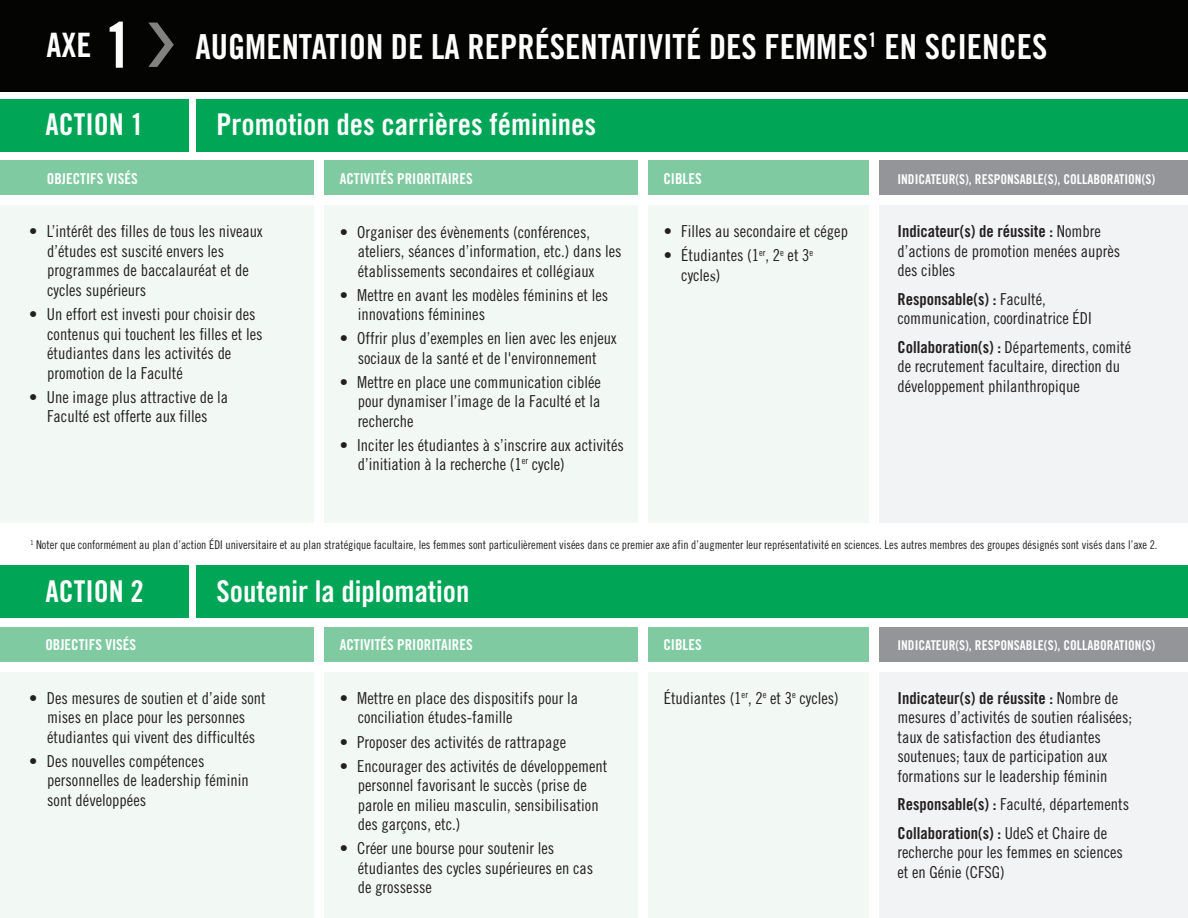
<style>
.page{position:relative;width:1188px;height:918px;background:#fff}
.page>*{position:absolute;margin:0;border:0;box-sizing:border-box;transform-origin:0 0}
.t1{font:34.5px "Trade Gothic Bold Cond Twenty";color:#fff}
.t2{font:33.6px "Trade Gothic Bold Cond Twenty";color:#fff}
.t3{font:30px "Trade Gothic Bold Cond Twenty";color:#fff}
.t4{font:16.5px/19.5px "Trade Gothic Cond Eighteen";color:#231f20}
.t5{font:16.5px "Trade Gothic Bold Cond Twenty";color:#231f20}
.t6{font:15px "Trade Gothic Bold Cond Twenty";color:#fff}
.t7{font:13.5px "Trade Gothic Bold Cond Twenty";color:#fff}
.t8{font:12px "Trade Gothic Cond Eighteen";color:#231f20}
.s1{font-size:63px}
.s2{font-family:"Minion Pro"}
.s3{font-family:"Trade Gothic Cond Eighteen"}
.s4{font-family:"Trade Gothic Bold Cond Twenty"}
</style>
<div class="page">
<div style="left:0;top:565px;width:189px;height:53px;background:#00a556"></div>
<div style="left:196px;top:565px;width:992px;height:53px;background:#00a556"></div>
<div style="left:0;top:672px;width:314px;height:246px;background:#f2f9f5"></div>
<div style="left:0;top:627px;width:314px;height:35px;background:#7fcaa1"></div>
<div style="left:324px;top:672px;width:314px;height:246px;background:#f2f9f5"></div>
<div style="left:324px;top:627px;width:314px;height:35px;background:#7fcaa1"></div>
<div style="left:648px;top:672px;width:220px;height:246px;background:#f2f9f5"></div>
<div style="left:648px;top:627px;width:220px;height:35px;background:#7fcaa1"></div>
<div style="left:879px;top:672px;width:309px;height:246px;background:#f2f3f4"></div>
<div style="left:879px;top:627px;width:309px;height:35px;background:#939598"></div>
<div style="left:0;top:0;width:1188px;height:91px;background:#040503"></div>
<div style="left:0;top:99px;width:189px;height:53px;background:#00a556"></div>
<div style="left:196px;top:99px;width:992px;height:53px;background:#00a556"></div>
<div style="left:0;top:206px;width:314px;height:318px;background:#f2f9f5"></div>
<div style="left:0;top:160px;width:314px;height:35px;background:#7fcaa1"></div>
<div style="left:324px;top:206px;width:314px;height:318px;background:#f2f9f5"></div>
<div style="left:324px;top:160px;width:314px;height:35px;background:#7fcaa1"></div>
<div style="left:648px;top:206px;width:220px;height:318px;background:#f2f9f5"></div>
<div style="left:648px;top:160px;width:220px;height:35px;background:#7fcaa1"></div>
<div style="left:879px;top:206px;width:309px;height:318px;background:#f2f3f4"></div>
<div style="left:879px;top:160px;width:309px;height:35px;background:#939598"></div>
<svg style="left:148px;top:23px;width:26px;height:44px"></svg>
<h2 class="t2" style="left:46px;top:25px;width:88px">AXE <span class="s1">1</span></h2>
<h1 class="t1" style="left:195px;top:26px;width:853px">AUGMENTATION DE LA REPRÉSENTATIVITÉ DES FEMMES<sup>1</sup> EN SCIENCES</h1>
<h3 class="t3" style="left:45px;top:106px;width:100px">ACTION 1</h3>
<h3 class="t3" style="left:216px;top:106px;width:381px">Promotion des carrières féminines</h3>
<p class="t6" style="left:47px;top:169px;width:92px">OBJECTIFS VISÉS</p>
<p class="t6" style="left:340px;top:169px;width:135px">ACTIVITÉS PRIORITAIRES</p>
<p class="t6" style="left:663px;top:169px;width:40px">CIBLES</p>
<p class="t7" style="left:897px;top:171px;width:259px">INDICATEUR(S), RESPONSABLE(S), COLLABORATION(S)</p>
<p class="t4" style="left:47px;top:222px;width:217px;text-indent:-18px">• L’intérêt des filles de tous les niveaux d’études est suscité envers les programmes de baccalauréat et de cycles supérieurs</p>
<p class="t4" style="left:47px;top:304px;width:217px;text-indent:-18px">• Un effort est investi pour choisir des contenus qui touchent les filles et les étudiantes dans les activités de promotion de la Faculté</p>
<p class="t4" style="left:29px;top:387px;width:200px;text-align:center">• Une image plus attractive de la<br>Faculté est offerte aux filles</p>
<p class="t4" style="left:358px;top:222px;width:265px;text-indent:-18px">• Organiser des évènements (conférences, ateliers, séances d’information, etc.) dans les établissements secondaires et collégiaux</p>
<p class="t4" style="left:358px;top:285px;width:252px;text-indent:-18px">• Mettre en avant les modèles féminins et les innovations féminines</p>
<p class="t4" style="left:340px;top:328px;width:278px;text-align:center">• Offrir plus d’exemples en lien avec les enjeux sociaux de la santé et de l'environnement</p>
<p class="t4" style="left:358px;top:372px;width:245px;text-align:justify;text-indent:-18px">• Mettre en place une communication ciblée pour dynamiser l’image de la Faculté et la recherche</p>
<p class="t4" style="left:358px;top:435px;width:268px;text-indent:-18px">• Inciter les étudiantes à s’inscrire aux activités d’initiation à la recherche (1<sup>er</sup> cycle)</p>
<p class="t4" style="left:664px;top:222px;width:186px">• Filles au secondaire et cégep</p>
<p class="t4" style="left:681px;top:246px;width:134px;text-indent:-18px">• Étudiantes (1<sup>er</sup>, 2<sup>e</sup> et 3<sup>e </sup>cycle<span class="s2">s</span>)</p>
<p class="t5" style="left:897px;top:222px;width:205px">Indicateur(s) de réussite : <span class="s3">Nombre</span></p>
<p class="t4" style="left:897px;top:241px;width:224px">d’actions de promotion menées auprès des cibles</p>
<p class="t5" style="left:897px;top:289px;width:150px">Responsable(s) : <span class="s3">Faculté,</span></p>
<p class="t4" style="left:897px;top:304px;width:235px;line-height:28.5px">communication, coordinatrice ÉDI<br><span class="s4">Collaboration(s) :</span> Départements, comité</p>
<p class="t4" style="left:897px;top:357px;width:224px">de recrutement facultaire, direction du développement philanthropique</p>
<p class="t8" style="left:30px;top:537px;width:1129px"><sup>1</sup> Noter que conformément au plan d’action ÉDI universitaire et au plan stratégique facultaire, les femmes sont particulièrement visées dans ce premier axe afin d’augmenter leur représentativité en sciences. Les autres membres des groupes désignés sont visés dans l’axe 2.</p>
<h3 class="t3" style="left:45px;top:573px;width:100px">ACTION 2</h3>
<h3 class="t3" style="left:216px;top:573px;width:255px">Soutenir la diplomation</h3>
<p class="t6" style="left:45px;top:636px;width:92px">OBJECTIFS VISÉS</p>
<p class="t6" style="left:340px;top:636px;width:135px">ACTIVITÉS PRIORITAIRES</p>
<p class="t6" style="left:663px;top:636px;width:40px">CIBLES</p>
<p class="t7" style="left:897px;top:637px;width:259px">INDICATEUR(S), RESPONSABLE(S), COLLABORATION(S)</p>
<p class="t4" style="left:29px;top:688px;width:238px;text-align:center">• Des mesures de soutien et d’aide sont mises en place pour les personnes étudiantes qui vivent des difficultés</p>
<p class="t4" style="left:47px;top:751px;width:203px;text-indent:-18px">• Des nouvelles compétences personnelles de leadership féminin sont développées</p>
<p class="t4" style="left:358px;top:688px;width:222px;text-indent:-18px">• Mettre en place des dispositifs pour la conciliation études-famille</p>
<p class="t4" style="left:340px;top:732px;width:228px">• Proposer des activités de rattrapage</p>
<p class="t4" style="left:358px;top:756px;width:251px;text-indent:-18px">• Encourager des activités de développement personnel favorisant le succès (prise de parole en milieu masculin, sensibilisation des garçons, etc.)</p>
<p class="t4" style="left:358px;top:838px;width:237px;text-indent:-18px">• Créer une bourse pour soutenir les étudiantes des cycles supérieures en cas de grossesse</p>
<p class="t4" style="left:664px;top:688px;width:177px">Étudiantes (1<sup>er</sup>, 2<sup>e</sup> et 3<sup>e</sup> cycles)</p>
<p class="t5" style="left:897px;top:688px;width:222px">Indicateur(s) de réussite : <span class="s3">Nombre de</span></p>
<p class="t4" style="left:897px;top:708px;width:236px">mesures d’activités de soutien réalisées; taux de satisfaction des étudiantes soutenues; taux de participation aux formations sur le leadership féminin</p>
<p class="t4" style="left:897px;top:795px;width:233px"><span class="s4">Responsable(s) :</span> Faculté, départements</p>
<p class="t5" style="left:897px;top:823px;width:211px">Collaboration(s) : <span class="s3">UdeS et Chaire de</span></p>
<p class="t4" style="left:897px;top:843px;width:227px">recherche pour les femmes en sciences et en Génie (CFSG)</p>
</div>
